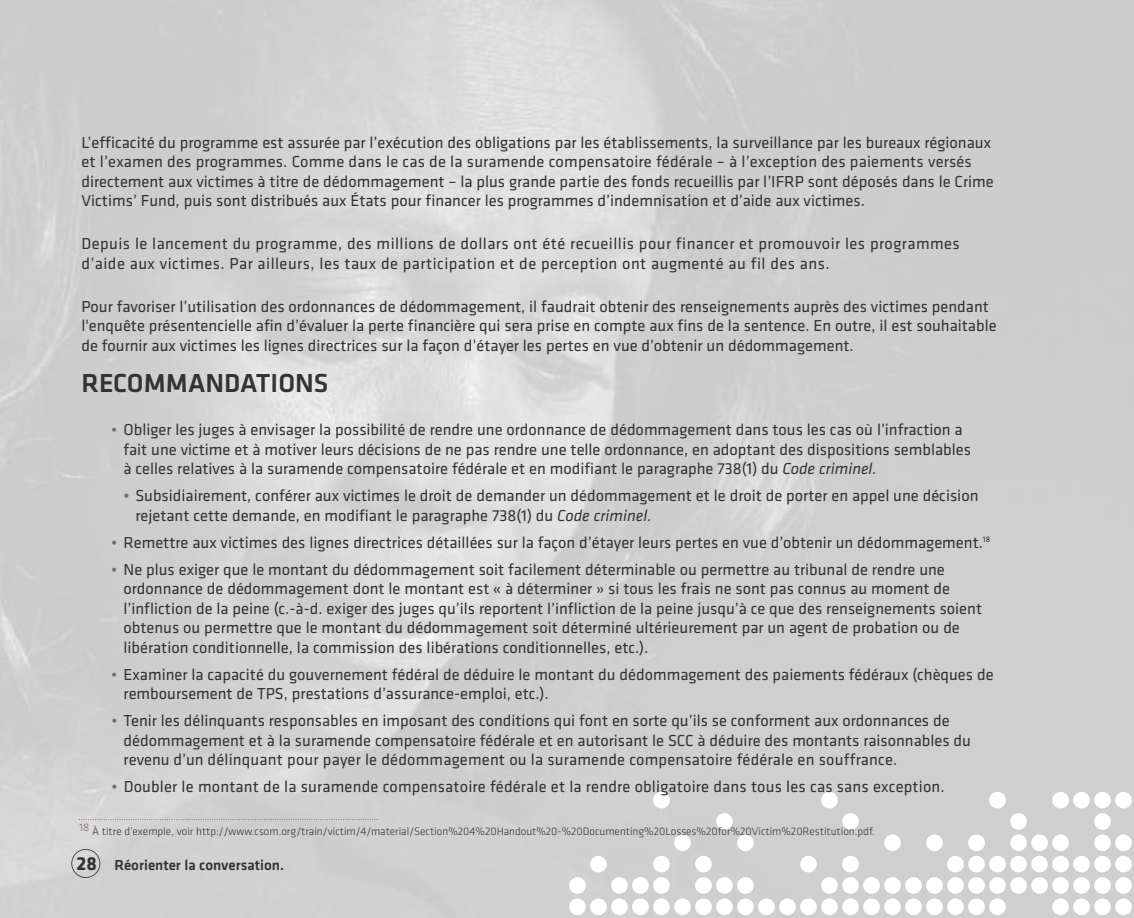
<style>
.page{position:relative;width:1134px;height:918px;background:#fff}
.page>*{position:absolute;margin:0;border:0;box-sizing:border-box;transform-origin:0 0}
.t1{font:500 27px "Klavika";color:#333}
.t2{font:16.5px/19.5px "Klavika";color:#333}
.t3{font:16.5px/19.5px "Klavika";letter-spacing:.03em;color:#333}
.t4{font:500 15px "Klavika";color:#333}
.t5{font:300 11.25px "Klavika";color:#333}
.s1{color:#8a5b8a}
.s2{font-style:italic}
.s3{font-weight:700;font-size:19.5px}
</style>
<div class="page">
<img style="left:0;top:0;width:1134px;height:918px">
<svg style="left:566px;top:792px;width:568px;height:126px;fill:#cfcfcf"></svg>
<div style="left:71px;top:849px;width:29px;height:29px;border:2px solid #333;border-radius:50%"></div>
<svg style="left:79px;top:819px;width:299px;height:1px"></svg>
<p class="t2" style="left:81px;top:134px;width:914px">L’efficacité du programme est assurée par l’exécution des obligations par les établissements, la surveillance par les bureaux régionaux et l’examen des programmes. Comme dans le cas de la suramende compensatoire fédérale – à l’exception des paiements versés directement aux victimes à titre de dédommagement – la plus grande partie des fonds recueillis par l’IFRP sont déposés dans le Crime Victims’ Fund, puis sont distribués aux États pour financer les programmes d’indemnisation et d’aide aux victimes.</p>
<p class="t3" style="left:81px;top:235px;width:880px">Depuis le lancement du programme, des millions de dollars ont été recueillis pour financer et promouvoir les programmes d’aide aux victimes. Par ailleurs, les taux de participation et de perception ont augmenté au fil des ans.</p>
<p class="t2" style="left:81px;top:298px;width:917px">Pour favoriser l’utilisation des ordonnances de dédommagement, il faudrait obtenir des renseignements auprès des victimes pendant l'enquête présentencielle afin d’évaluer la perte financière qui sera prise en compte aux fins de la sentence. En outre, il est souhaitable de fournir aux victimes les lignes directrices sur la façon d’étayer les pertes en vue d’obtenir un dédommagement.</p>
<h1 class="t1" style="left:81px;top:374px;width:249px">RECOMMANDATIONS</h1>
<p class="t2" style="left:123px;top:421px;width:849px;text-indent:-12px"><span class="s1">•</span> Obliger les juges à envisager la possibilité de rendre une ordonnance de dédommagement dans tous les cas où l’infraction a fait une victime et à motiver leurs décisions de ne pas rendre une telle ordonnance, en adoptant des dispositions semblables à celles relatives à la suramende compensatoire fédérale et en modifiant le paragraphe 738(1) du <span class="s2">Code criminel.</span></p>
<p class="t2" style="left:135px;top:487px;width:845px;text-indent:-12px"><span class="s1">•</span> Subsidiairement, conférer aux victimes le droit de demander un dédommagement et le droit de porter en appel une décision rejetant cette demande, en modifiant le paragraphe 738(1) du <span class="s2">Code criminel.</span></p>
<p class="t2" style="left:111px;top:534px;width:881px"><span class="s1">•</span> Remettre aux victimes des lignes directrices détaillées sur la façon d’étayer leurs pertes en vue d’obtenir un dédommagement.<sup>18</sup></p>
<p class="t2" style="left:124px;top:561px;width:860px;text-indent:-12px"><span class="s1">•</span> Ne plus exiger que le montant du dédommagement soit facilement déterminable ou permettre au tribunal de rendre une ordonnance de dédommagement dont le montant est « à déterminer » si tous les frais ne sont pas connus au moment de l’infliction de la peine (c.-à-d. exiger des juges qu’ils reportent l’infliction de la peine jusqu’à ce que des renseignements soient obtenus ou permettre que le montant du dédommagement soit déterminé ultérieurement par un agent de probation ou de libération conditionnelle, la commission des libérations conditionnelles, etc.).</p>
<p class="t2" style="left:124px;top:666px;width:872px;text-indent:-12px"><span class="s1">•</span> Examiner la capacité du gouvernement fédéral de déduire le montant du dédommagement des paiements fédéraux (chèques de remboursement de TPS, prestations d’assurance-emploi, etc.).</p>
<p class="t2" style="left:124px;top:712px;width:849px;text-indent:-12px"><span class="s1">•</span> Tenir les délinquants responsables en imposant des conditions qui font en sorte qu’ils se conforment aux ordonnances de dédommagement et à la suramende compensatoire fédérale et en autorisant le SCC à déduire des montants raisonnables du revenu d’un délinquant pour payer le dédommagement ou la suramende compensatoire fédérale en souffrance.</p>
<p class="t2" style="left:111px;top:778px;width:835px"><span class="s1">•</span> Doubler le montant de la suramende compensatoire fédérale et la rendre obligatoire dans tous les cas sans exception.</p>
<p class="t5" style="left:80px;top:827px;width:797px"><sup>18</sup> À titre d’exemple, voir http://www.csom.org/train/victim/4/material/Section%204%20Handout%20-%20Documenting%20Losses%20for%20Victim%20Restitution.pdf.</p>
<p class="t4" style="left:77px;top:860px;width:209px"><span class="s3">28</span> Réorienter la conversation.</p>
</div>
